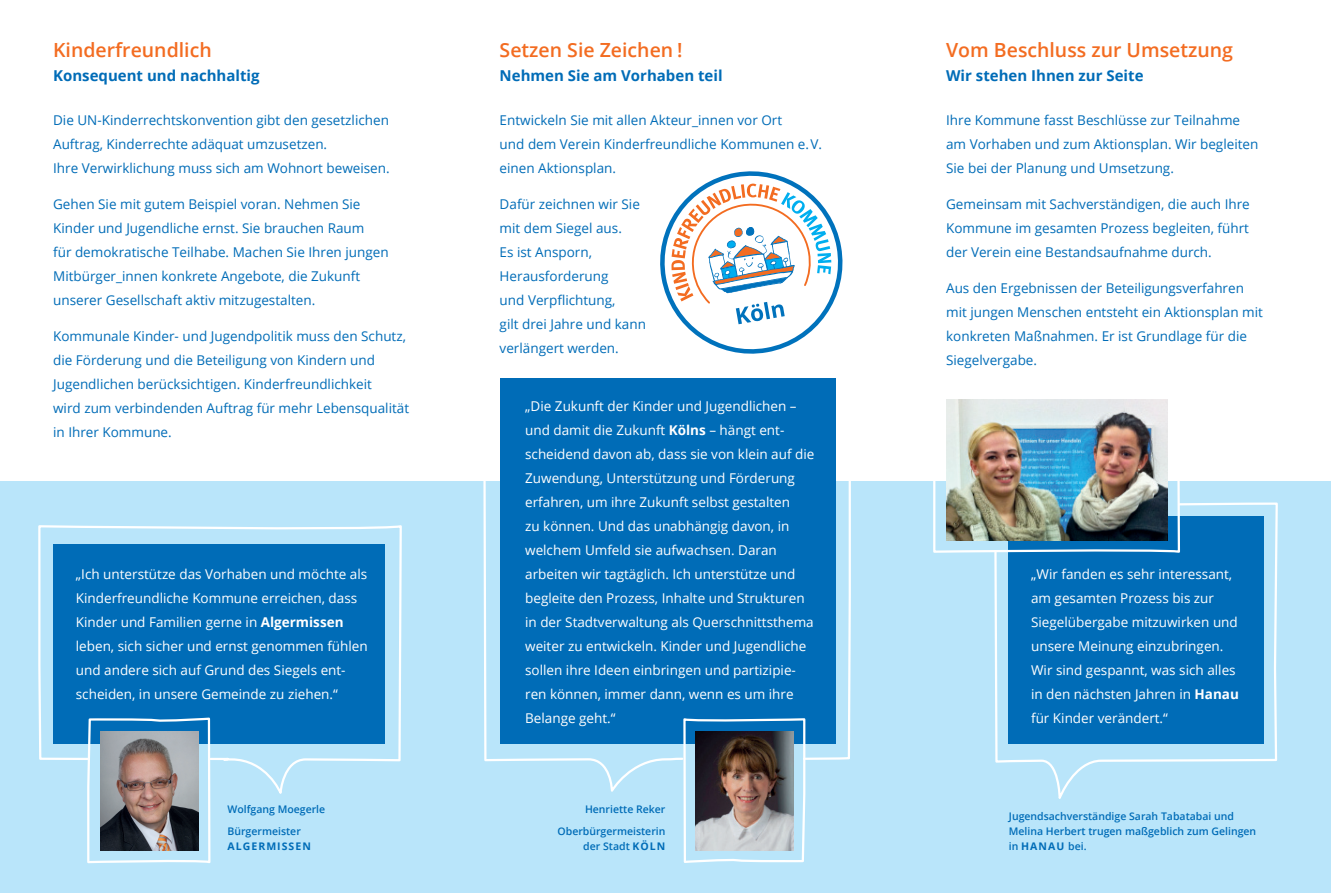
<style>
.page{position:relative;width:1331px;height:893px;background:#fff}
.page>*{position:absolute;margin:0;border:0;box-sizing:border-box;transform-origin:0 0}
.t1{font:600 19.5px "Open Sans";color:#f36c21}
.t2{font:700 15px "Open Sans";color:#006cb7}
.t3{font:13.5px/24px "Open Sans";color:#006cb7}
.t4{font:13.5px/24px "Open Sans";color:#fff}
.t5{font:600 10.5px/15px "Open Sans";color:#006cb7;text-align:right}
.t6{font:700 10.5px "Open Sans";letter-spacing:.1em;color:#006cb7}
.s1{font-weight:700}
</style>
<div class="page">
<div style="left:0;top:480px;width:1331px;height:413px;background:#b9e5fa"></div>
<svg style="left:482px;top:480px;width:370px;height:312px"></svg>
<div style="left:500px;top:378px;width:336px;height:366px;background:#006cb7"></div>
<svg style="left:932px;top:399px;width:61px;height:154px"></svg>
<img style="left:946px;top:400px;width:47px;height:140px">
<svg style="left:682px;top:718px;width:124px;height:145px"></svg>
<img style="left:695px;top:731px;width:98px;height:119px">
<svg style="left:38px;top:525px;width:364px;height:269px"></svg>
<div style="left:53px;top:544px;width:332px;height:200px;background:#006cb7"></div>
<svg style="left:86px;top:719px;width:126px;height:145px"></svg>
<img style="left:100px;top:731px;width:98px;height:119px">
<svg style="left:993px;top:399px;width:286px;height:400px"></svg>
<svg style="left:660px;top:171px;width:183px;height:183px"></svg>
<p class="t1" style="left:53px;top:37px;width:160px">Kinderfreundlich</p>
<p class="t2" style="left:53px;top:65px;width:208px">Konsequent und nachhaltig</p>
<p class="t3" style="left:53px;top:108px;width:337px">Die UN-Kinderrechtskonvention gibt den gesetzlichen</p>
<p class="t3" style="left:53px;top:132px;width:338px">Auftrag, Kinderrechte adäquat umzusetzen.<br>Ihre Verwirklichung muss sich am Wohnort beweisen.</p>
<p class="t3" style="left:53px;top:192px;width:309px">Gehen Sie mit gutem Beispiel voran. Nehmen Sie</p>
<p class="t3" style="left:53px;top:216px;width:313px">Kinder und Jugendliche ernst. Sie brauchen Raum</p>
<p class="t3" style="left:53px;top:240px;width:337px">für demokratische Teilhabe. Machen Sie Ihren jungen</p>
<p class="t3" style="left:53px;top:264px;width:309px">Mitbürger_innen konkrete Angebote, die Zukunft unserer Gesellschaft aktiv mitzugestalten.</p>
<p class="t3" style="left:53px;top:324px;width:358px">Kommunale Kinder- und Jugendpolitik muss den Schutz, die Förderung und die Beteiligung von Kindern und Jugendlichen berücksichtigen. Kinderfreundlichkeit<br>wird zum verbindenden Auftrag für mehr Lebensqualität in Ihrer Kommune.</p>
<p class="t4" style="left:76px;top:562px;width:293px">„Ich unterstütze das Vorhaben und möchte als Kinderfreundliche Kommune erreichen, dass Kinder und Familien gerne in <span class="s1">Algermissen </span>leben, sich sicher und ernst genommen fühlen und andere sich auf Grund des Siegels ent&shy;scheiden, in unsere Gemeinde zu ziehen.“</p>
<p class="t5" style="left:227px;top:801px;width:99px">Wolfgang Moegerle</p>
<p class="t5" style="left:227px;top:824px;width:75px">Bürgermeister</p>
<p class="t6" style="left:227px;top:839px;width:85px">ALGERMISSEN</p>
<p class="t1" style="left:500px;top:37px;width:184px">Setzen Sie Zeichen !</p>
<p class="t2" style="left:500px;top:65px;width:224px">Nehmen Sie am Vorhaben teil</p>
<p class="t3" style="left:500px;top:108px;width:324px">Entwickeln Sie mit allen Akteur_innen vor Ort<br>und dem Verein Kinderfreundliche Kommunen e. V. einen Aktionsplan.</p>
<p class="t3" style="left:500px;top:192px;width:148px">Dafür zeichnen wir Sie mit dem Siegel aus.<br>Es ist Ansporn,<br>Herausforderung<br>und Verpflichtung,<br>gilt drei Jahre und kann verlängert werden.</p>
<p class="t4" style="left:525px;top:394px;width:291px">„Die Zukunft der Kinder und Jugendlichen – und damit die Zukunft <span class="s1">Kölns</span> – hängt ent&shy;scheidend davon ab, dass sie von klein auf die Zuwendung, Unterstützung und Förderung erfahren, um ihre Zukunft selbst gestalten<br>zu können. Und das unabhängig davon, in welchem Umfeld sie aufwachsen. Daran arbeiten wir tagtäglich. Ich unterstütze und begleite den Prozess, Inhalte und Strukturen in der Stadtverwaltung als Querschnittsthema weiter zu entwickeln. Kinder und Jugendliche sollen ihre Ideen einbringen und partizipie&shy;ren können, immer dann, wenn es um ihre Belange geht.“</p>
<p class="t5" style="left:585px;top:801px;width:82px">Henriette Reker</p>
<p class="t5" style="left:557px;top:824px;width:109px">Oberbürgermeisterin der Stadt <span class="s1">KÖLN</span></p>
<p class="t1" style="left:946px;top:37px;width:288px">Vom Beschluss zur Umsetzung</p>
<p class="t2" style="left:946px;top:65px;width:199px">Wir stehen Ihnen zur Seite</p>
<p class="t3" style="left:946px;top:108px;width:314px">Ihre Kommune fasst Beschlüsse zur Teilnahme am Vorhaben und zum Aktionsplan. Wir begleiten<br>Sie bei der Planung und Umsetzung.</p>
<p class="t3" style="left:946px;top:192px;width:305px;text-align:justify">Gemeinsam mit Sachverständigen, die auch Ihre Kommune im gesamten Prozess begleiten, führt der Verein eine Bestandsaufnahme durch.</p>
<p class="t3" style="left:946px;top:276px;width:318px">Aus den Ergebnissen der Beteiligungsverfahren mit jungen Menschen entsteht ein Aktionsplan mit konkreten Maßnahmen. Er ist Grundlage für die Siegelvergabe.</p>
<p class="t4" style="left:1031px;top:562px;width:209px">„Wir fanden es sehr interessant, am gesamten Prozess bis zur<br>Siegelübergabe mitzuwirken und unsere Meinung einzubringen.<br>Wir sind gespannt, was sich alles in den nächsten Jahren in <span class="s1">Hanau </span>für Kinder verändert.“</p>
<p class="t5" style="left:1009px;top:809px;width:249px;text-align:left">Jugendsachverständige Sarah Tabatabai und<br>Melina Herbert trugen maßgeblich zum Gelingen in <span class="s1">HANAU</span> bei.</p>
</div>
